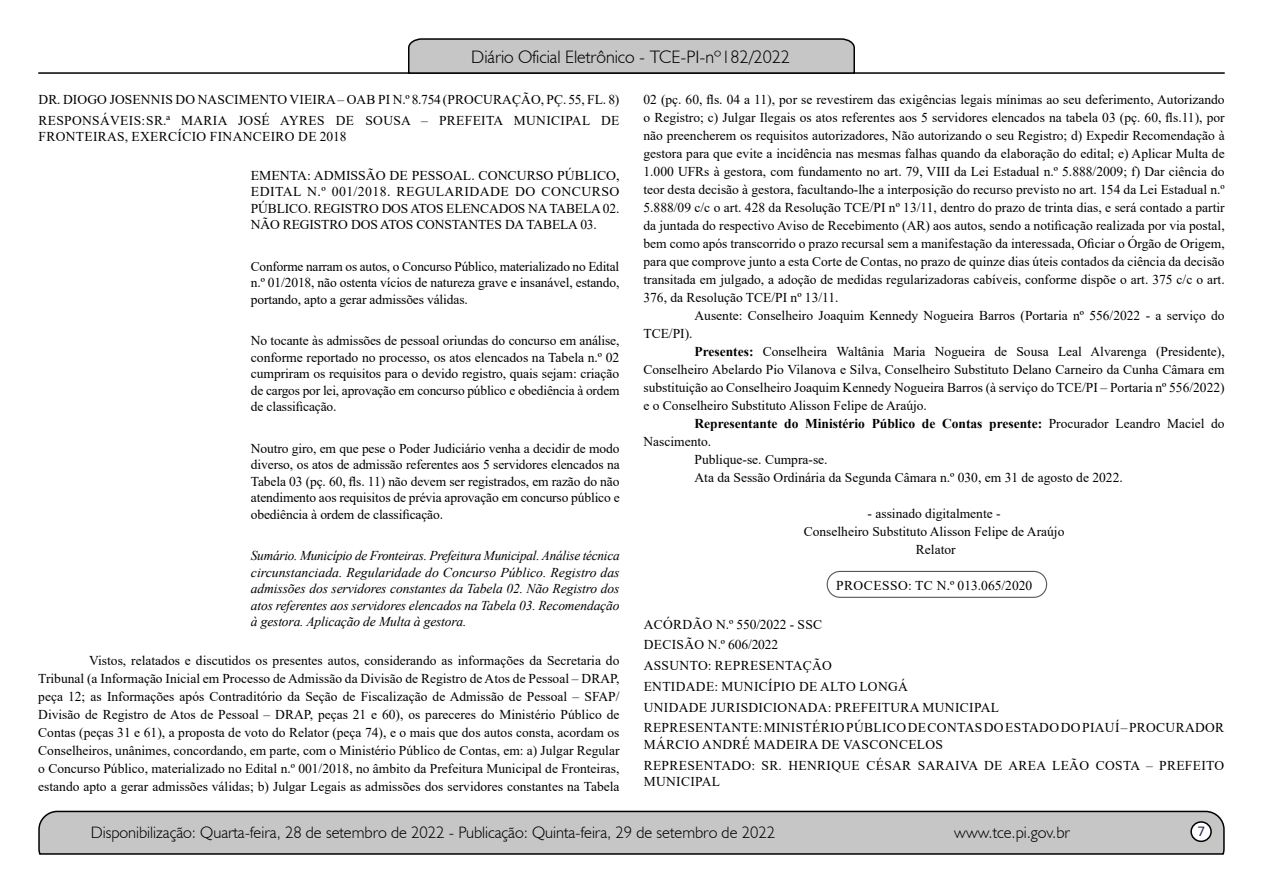
<style>
.page{position:relative;width:1263px;height:893px;background:#fff}
.page>*{position:absolute;margin:0;border:0;box-sizing:border-box;transform-origin:0 0}
.t1{font:300 18px "Humanist 521 BT";color:#000}
.t2{font:300 16.5px "Humanist 521 BT";color:#000}
.t3{font:15px "Calibri";color:#212d4c}
.t4{font:13.5px/18px "Times New Roman";color:#000;text-align:justify}
.t5{font:13.5px/20.7px "Times New Roman";letter-spacing:.025em;color:#000}
.t6{font:italic 13.5px/16.5px "Times New Roman";letter-spacing:-.01em;color:#000;text-align:justify}
.t7{font:700 13.5px "Times New Roman";color:#000}
.t8{font:13.5px "Times New Roman";letter-spacing:.035em;color:#000}
.s1{font-weight:700}
.s2{font-weight:400}
</style>
<div class="page">
<svg style="left:38px;top:810px;width:1187px;height:45px;background:#b9b9b9"></svg>
<div style="left:1191px;top:822px;width:20px;height:19px;background:#fff;border-radius:50%"></div>
<div style="left:1190px;top:821px;width:22px;height:21px;border:2px solid #000;border-radius:50%"></div>
<hr style="left:38px;top:72px;width:1187px;height:2px;background:#000">
<svg style="left:407px;top:38px;width:449px;height:36px;background:#b4b4b4"></svg>
<div style="left:827px;top:571px;width:220px;height:27px;border:1px solid #575756;border-radius:13px"></div>
<h1 class="t1" style="left:471px;top:46px;width:320px">Diário Oficial Eletrônico - TCE-PI-nº182/2022</h1>
<p class="t4" style="left:39px;top:89px;width:582px;line-height:20.7px">DR. DIOGO JOSENNIS DO NASCIMENTO VIEIRA – OAB PI N.º 8.754 (PROCURAÇÃO, PÇ. 55, FL. 8)<br>RESPONSÁVEIS:SR.ª MARIA JOSÉ AYRES DE SOUSA – PREFEITA MUNICIPAL DE</p>
<p class="t5" style="left:39px;top:126px;width:310px">FRONTEIRAS, EXERCÍCIO FINANCEIRO DE 2018</p>
<p class="t4" style="left:251px;top:167px;width:370px;line-height:16.5px">EMENTA: ADMISSÃO DE PESSOAL. CONCURSO PÚBLICO, EDITAL N.º 001/2018. REGULARIDADE DO CONCURSO PÚBLICO. REGISTRO DOS ATOS ELENCADOS NA TABELA 02.<br>NÃO REGISTRO DOS ATOS CONSTANTES DA TABELA 03.</p>
<p class="t4" style="left:251px;top:258px;width:370px;line-height:16.5px">Conforme narram os autos, o Concurso Público, materializado no Edital n.º 01/2018, não ostenta vícios de natureza grave e insanável, estando, portando, apto a gerar admissões válidas.</p>
<p class="t4" style="left:251px;top:332px;width:370px;line-height:16.5px">No tocante às admissões de pessoal oriundas do concurso em análise, conforme reportado no processo, os atos elencados na Tabela n.º 02 cumpriram os requisitos para o devido registro, quais sejam: criação de cargos por lei, aprovação em concurso público e obediência à ordem de classificação.</p>
<p class="t4" style="left:251px;top:440px;width:370px;line-height:16.5px">Noutro giro, em que pese o Poder Judiciário venha a decidir de modo diverso, os atos de admissão referentes aos 5 servidores elencados na Tabela 03 (pç. 60, fls. 11) não devem ser registrados, em razão do não atendimento aos requisitos de prévia aprovação em concurso público e obediência à ordem de classificação.</p>
<p class="t6" style="left:251px;top:547px;width:370px">Sumário. Município de Fronteiras. Prefeitura Municipal. Análise técnica circunstanciada. Regularidade do Concurso Público. Registro das admissões dos servidores constantes da Tabela 02. Não Registro dos atos referentes aos servidores elencados na Tabela 03. Recomendação à gestora. Aplicação de Multa à gestora.</p>
<p class="t4" style="left:38px;top:651px;width:583px;text-indent:51px">Vistos, relatados e discutidos os presentes autos, considerando as informações da Secretaria do Tribunal (a Informação Inicial em Processo de Admissão da Divisão de Registro de Atos de Pessoal – DRAP, peça 12; as Informações após Contraditório da Seção de Fiscalização de Admissão de Pessoal – SFAP/ Divisão de Registro de Atos de Pessoal – DRAP, peças 21 e 60), os pareceres do Ministério Público de Contas (peças 31 e 61), a proposta de voto do Relator (peça 74), e o mais que dos autos consta, acordam os Conselheiros, unânimes, concordando, em parte, com o Ministério Público de Contas, em: a) Julgar Regular o Concurso Público, materializado no Edital n.º 001/2018, no âmbito da Prefeitura Municipal de Fronteiras, estando apto a gerar admissões válidas; b) Julgar Legais as admissões dos servidores constantes na Tabela</p>
<p class="t4" style="left:643px;top:90px;width:583px">02 (pç. 60, fls. 04 a 11), por se revestirem das exigências legais mínimas ao seu deferimento, Autorizando o Registro; c) Julgar Ilegais os atos referentes aos 5 servidores elencados na tabela 03 (pç. 60, fls.11), por não preencherem os requisitos autorizadores, Não autorizando o seu Registro; d) Expedir Recomendação à gestora para que evite a incidência nas mesmas falhas quando da elaboração do edital; e) Aplicar Multa de 1.000 UFRs à gestora, com fundamento no art. 79, VIII da Lei Estadual n.º 5.888/2009; f) Dar ciência do teor desta decisão à gestora, facultando-lhe a interposição do recurso previsto no art. 154 da Lei Estadual n.º 5.888/09 c/c o art. 428 da Resolução TCE/PI nº 13/11, dentro do prazo de trinta dias, e será contado a partir da juntada do respectivo Aviso de Recebimento (AR) aos autos, sendo a notificação realizada por via postal, bem como após transcorrido o prazo recursal sem a manifestação da interessada, Oficiar o Órgão de Origem, para que comprove junto a esta Corte de Contas, no prazo de quinze dias úteis contados da ciência da decisão transitada em julgado, a adoção de medidas regularizadoras cabíveis, conforme dispõe o art. 375 c/c o art.<br>376, da Resolução TCE/PI nº 13/11.</p>
<p class="t4" style="left:694px;top:306px;width:532px">Ausente: Conselheiro Joaquim Kennedy Nogueira Barros (Portaria nº 556/2022 - a serviço do</p>
<p class="t4" style="left:643px;top:324px;width:51px">TCE/PI).</p>
<p class="t4" style="left:643px;top:342px;width:583px;text-indent:51px"><span class="s1">Presentes:</span> Conselheira Waltânia Maria Nogueira de Sousa Leal Alvarenga (Presidente), Conselheiro Abelardo Pio Vilanova e Silva, Conselheiro Substituto Delano Carneiro da Cunha Câmara em substituição ao Conselheiro Joaquim Kennedy Nogueira Barros (à serviço do TCE/PI – Portaria nº 556/2022) e o Conselheiro Substituto Alisson Felipe de Araújo.</p>
<p class="t7" style="left:694px;top:413px;width:532px">Representante do Ministério Público de Contas presente: <span class="s2">Procurador Leandro Maciel do</span></p>
<p class="t4" style="left:643px;top:432px;width:69px">Nascimento.</p>
<p class="t4" style="left:694px;top:450px;width:135px">Publique-se. Cumpra-se.</p>
<p class="t4" style="left:694px;top:468px;width:430px">Ata da Sessão Ordinária da Segunda Câmara n.º 030, em 31 de agosto de 2022.</p>
<p class="t4" style="left:804px;top:504px;width:262px;text-align:center">- assinado digitalmente -<br>Conselheiro Substituto Alisson Felipe de Araújo<br>Relator</p>
<p class="t8" style="left:836px;top:576px;width:198px">PROCESSO: TC N.º 013.065/2020</p>
<p class="t5" style="left:644px;top:613px;width:582px">ACÓRDÃO N.º 550/2022 - SSC<br>DECISÃO N.º 606/2022<br>ASSUNTO: REPRESENTAÇÃO<br>ENTIDADE: MUNICÍPIO DE ALTO LONGÁ<br>UNIDADE JURISDICIONADA: PREFEITURA MUNICIPAL<br>REPRESENTANTE: MINISTÉRIO PÚBLICO DE CONTAS DO ESTADO DO PIAUÍ – PROCURADOR</p>
<p class="t5" style="left:644px;top:733px;width:582px">MÁRCIO ANDRÉ MADEIRA DE VASCONCELOS<br>REPRESENTADO: SR. HENRIQUE CÉSAR SARAIVA DE AREA LEÃO COSTA – PREFEITO</p>
<p class="t5" style="left:644px;top:771px;width:78px">MUNICIPAL</p>
<p class="t2" style="left:91px;top:822px;width:686px">Disponibilização: Quarta-feira, 28 de setembro de 2022 - Publicação: Quinta-feira, 29 de setembro de 2022</p>
<p class="t2" style="left:954px;top:822px;width:117px">www.tce.pi.gov.br</p>
<p class="t3" style="left:1197px;top:821px;width:9px">7</p>
</div>
